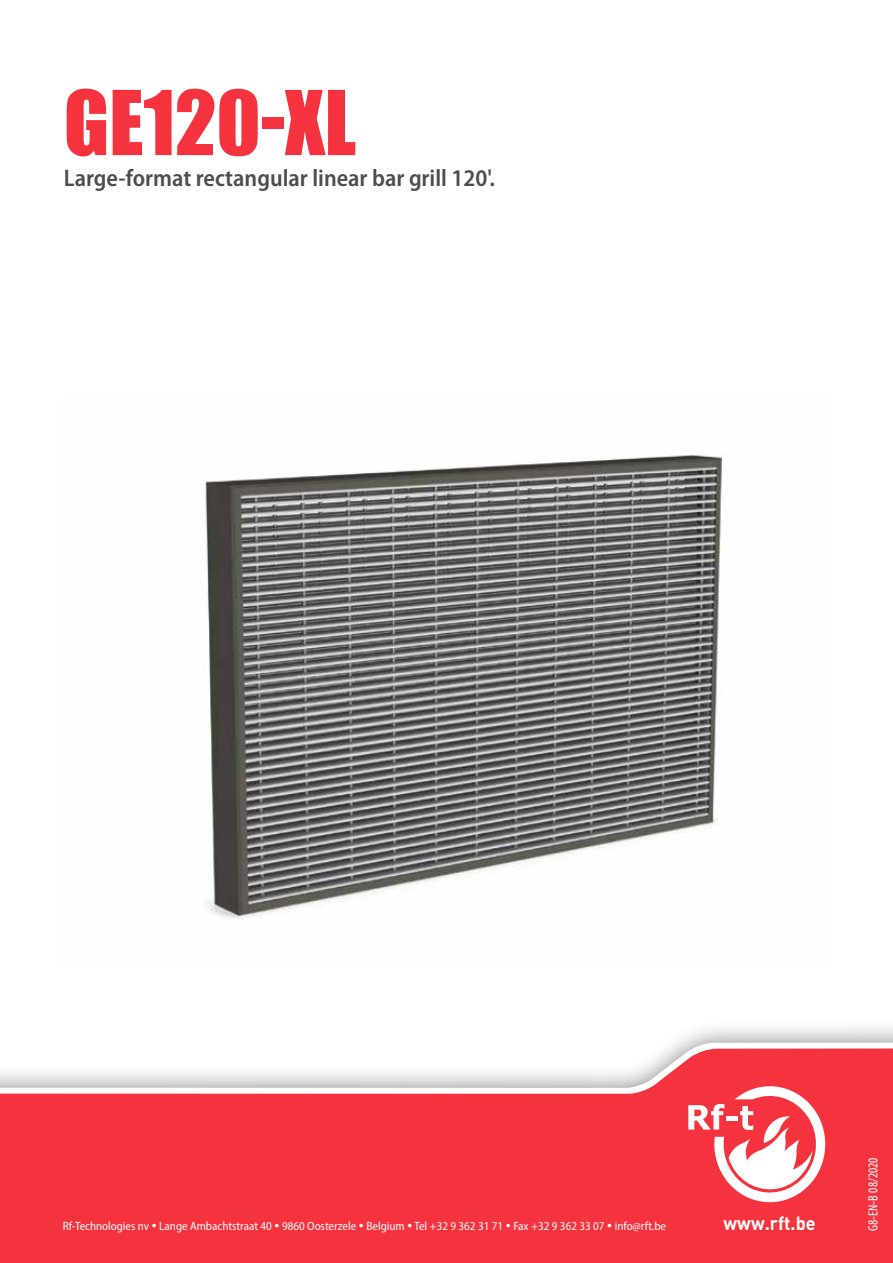
<style>
.page{position:relative;width:893px;height:1263px;background:#fff}
.page>*{position:absolute;margin:0;border:0;box-sizing:border-box;transform-origin:0 0}
.t1{font:82.5px "Impact";color:#f5333f}
.t2{font:600 semi-condensed 24px "Myriad Pro";color:#4d4d4f}
.t3{font:700 18.9px "DIN";color:#fff;scale:.96 1}
.t4{font:condensed 13.5px "Myriad Pro";color:#fff}
.t5{font:semi-condensed 12px "Myriad Pro";color:#fff}
</style>
<div class="page">
<div style="left:0;top:1019px;width:893px;height:244px;background:#000;opacity:.5"></div>
<svg style="left:0;top:1042px;width:893px;height:6px"></svg>
<svg style="left:0;top:1048px;width:893px;height:215px;background:#f4555e"></svg>
<svg style="left:688px;top:1082px;width:143px;height:126px"></svg>
<img style="left:205px;top:454px;width:521px;height:466px">
<h1 class="t1" style="left:64px;top:59px;width:294px">GE120-XL</h1>
<h2 class="t2" style="left:64px;top:163px;width:433px">Large-format rectangular linear bar grill 120'.</h2>
<p class="t5" style="left:63px;top:1218px;width:605px">Rf-Technologies nv • Lange Ambachtstraat 40 • 9860 Oosterzele • Belgium • Tel +32 9 362 31 71 • Fax +32 9 362 33 07 • info@rft.be</p>
<h3 class="t3" style="left:724px;top:1210px;width:97px">www.rft.be</h3>
<p class="t4" style="left:865px;top:1231px;width:75px;rotate:-90deg">G8-EN-B 08/2020</p>
</div>
